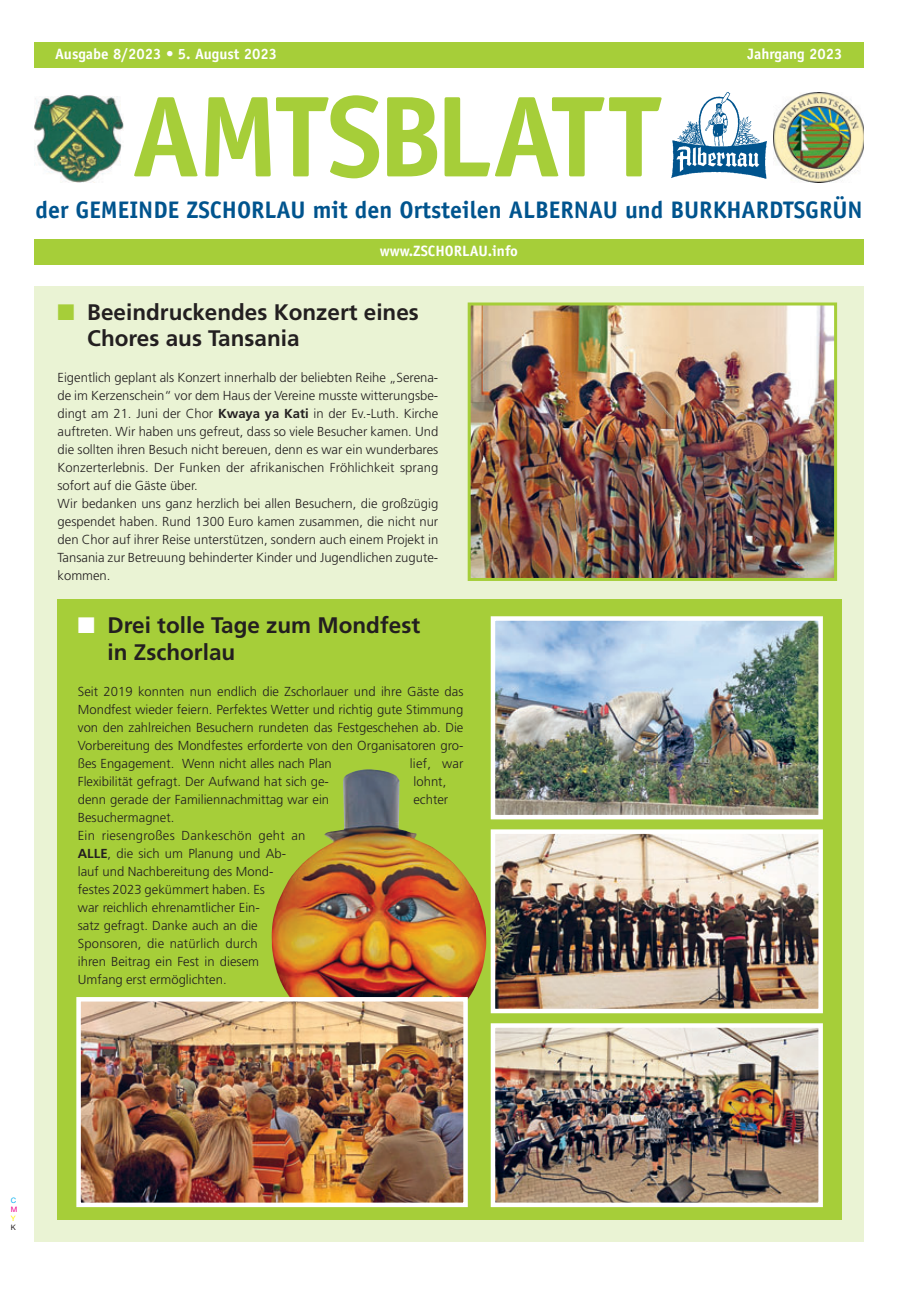
<style>
.page{position:relative;width:915px;height:1293px;background:#fff}
.page>*{position:absolute;margin:0;border:0;box-sizing:border-box;transform-origin:0 0}
.t1{font:700 115.5px "Officina Sans";letter-spacing:-.025em;color:#a6ce39}
.t2{font:700 24px "Officina Sans";color:#00548e}
.t3{font:700 22.5px/26.8px "Frutiger";color:#231f20}
.t4{font:700 15px "Officina Sans";color:#fff}
.t5{font:300 13.05px/18px "Frutiger";color:#231f20}
.t6{font:7.5px "Helvetica Neue";color:#00aeef}
.t7{font:7.5px "Helvetica Neue";color:#ed028c}
.t8{font:7.5px "Helvetica Neue";color:#fff101}
.t9{font:7.5px "Helvetica Neue";color:#231f20}
.s1{color:#a6ce39}
.s2{font-weight:700}
.s3{color:#fff}
</style>
<div class="page">
<div style="left:34px;top:286px;width:829px;height:955px;background:#eaf3d4"></div>
<div style="left:57px;top:599px;width:784px;height:620px;background:#a6ce39"></div>
<div style="left:34px;top:239px;width:829px;height:26px;background:#a6ce39"></div>
<img style="left:671px;top:92px;width:96px;height:87px">
<img style="left:773px;top:93px;width:90px;height:89px">
<img style="left:34px;top:95px;width:89px;height:88px">
<div style="left:34px;top:43px;width:829px;height:25px;background:#a6ce39"></div>
<img style="left:471px;top:306px;width:361px;height:271px">
<div style="left:467px;top:302px;width:369px;height:279px;border:3px solid #a6ce39"></div>
<img style="left:495px;top:621px;width:322px;height:193px">
<div style="left:490px;top:616px;width:332px;height:203px;border:4px solid #fff"></div>
<img style="left:495px;top:834px;width:322px;height:174px">
<div style="left:490px;top:829px;width:332px;height:184px;border:4px solid #fff"></div>
<img style="left:495px;top:1028px;width:322px;height:174px">
<div style="left:490px;top:1023px;width:332px;height:184px;border:4px solid #fff"></div>
<img style="left:271px;top:769px;width:215px;height:233px">
<img style="left:81px;top:1002px;width:381px;height:200px">
<div style="left:76px;top:997px;width:391px;height:210px;border:4px solid #fff"></div>
<p class="t4" style="left:55px;top:48px;width:223px">Ausgabe 8/2023 • 5. August 2023</p>
<p class="t4" style="left:747px;top:48px;width:97px">Jahrgang 2023</p>
<h1 class="t1" style="left:132px;top:94px;width:530px">AMTSBLATT</h1>
<h2 class="t2" style="left:36px;top:201px;width:828px">der GEMEINDE ZSCHORLAU mit den Ortsteilen ALBERNAU und BURKHARDTSGRÜN</h2>
<p class="t4" style="left:380px;top:245px;width:140px">www.ZSCHORLAU.info</p>
<h3 class="t3" style="left:87px;top:300px;width:333px;text-indent:-30px"><span class="s1">■</span> Beeindruckendes Konzert eines<br>Chores aus Tansania</h3>
<p class="t5" style="left:57px;top:370px;width:382px">Eigentlich geplant als Konzert innerhalb der beliebten Reihe „Serena&shy;de im Kerzenschein“ vor dem Haus der Vereine musste witterungsbe&shy;dingt am 21. Juni der Chor <span class="s2">Kwaya ya Kati</span> in der Ev.-Luth. Kirche auftreten. Wir haben uns gefreut, dass so viele Besucher kamen. Und die sollten ihren Besuch nicht bereuen, denn es war ein wunderbares Konzerterlebnis. Der Funken der afrikanischen Fröhlichkeit sprang sofort auf die Gäste über.<br>Wir bedanken uns ganz herzlich bei allen Besuchern, die großzügig gespendet haben. Rund 1300 Euro kamen zusammen, die nicht nur den Chor auf ihrer Reise unterstützen, sondern auch einem Projekt in Tansania zur Betreuung behinderter Kinder und Jugendlichen zugute&shy;kommen.</p>
<h3 class="t3" style="left:108px;top:614px;width:314px;text-indent:-30px"><span class="s3">■</span> Drei tolle Tage zum Mondfest in Zschorlau</h3>
<p class="t5" style="left:78px;top:683px;width:387px;text-align:justify">Seit 2019 konnten nun endlich die Zschorlauer und ihre Gäste das Mondfest wieder feiern. Perfektes Wetter und richtig gute Stimmung von den zahlreichen Besuchern rundeten das Festgeschehen ab. Die Vorbereitung des Mondfestes erforderte von den Organisatoren gro&shy;ßes Engagement. Wenn nicht alles nach Plan</p>
<p class="t5" style="left:409px;top:755px;width:55px">lief, war</p>
<p class="t5" style="left:78px;top:773px;width:252px">Flexibilität gefragt. Der Aufwand hat sich ge-</p>
<p class="t5" style="left:413px;top:773px;width:34px">lohnt,</p>
<p class="t5" style="left:78px;top:791px;width:253px">denn gerade der Familiennachmittag war ein</p>
<p class="t5" style="left:413px;top:791px;width:36px">echter</p>
<p class="t5" style="left:78px;top:809px;width:229px">Besuchermagnet.<br>Ein riesengroßes Dan keschön geht an<br><span class="s2">ALLE</span>, die sich um Planung und Ab&shy;lauf und Nachbereitung des Mond&shy;festes 2023 gekümmert haben. Es<br>war reichlich ehrenamtlicher Ein-<br>satz gefragt. Danke auch an die<br>Sponsoren, die natürlich durch<br>ihren Beitrag ein Fest in diesem<br>Umfang erst ermöglichten.</p>
<p class="t6" style="left:11px;top:1197px;width:7px">C</p>
<p class="t7" style="left:11px;top:1206px;width:8px">M</p>
<p class="t8" style="left:11px;top:1215px;width:6px">Y</p>
<p class="t9" style="left:11px;top:1224px;width:7px">K</p>
</div>
